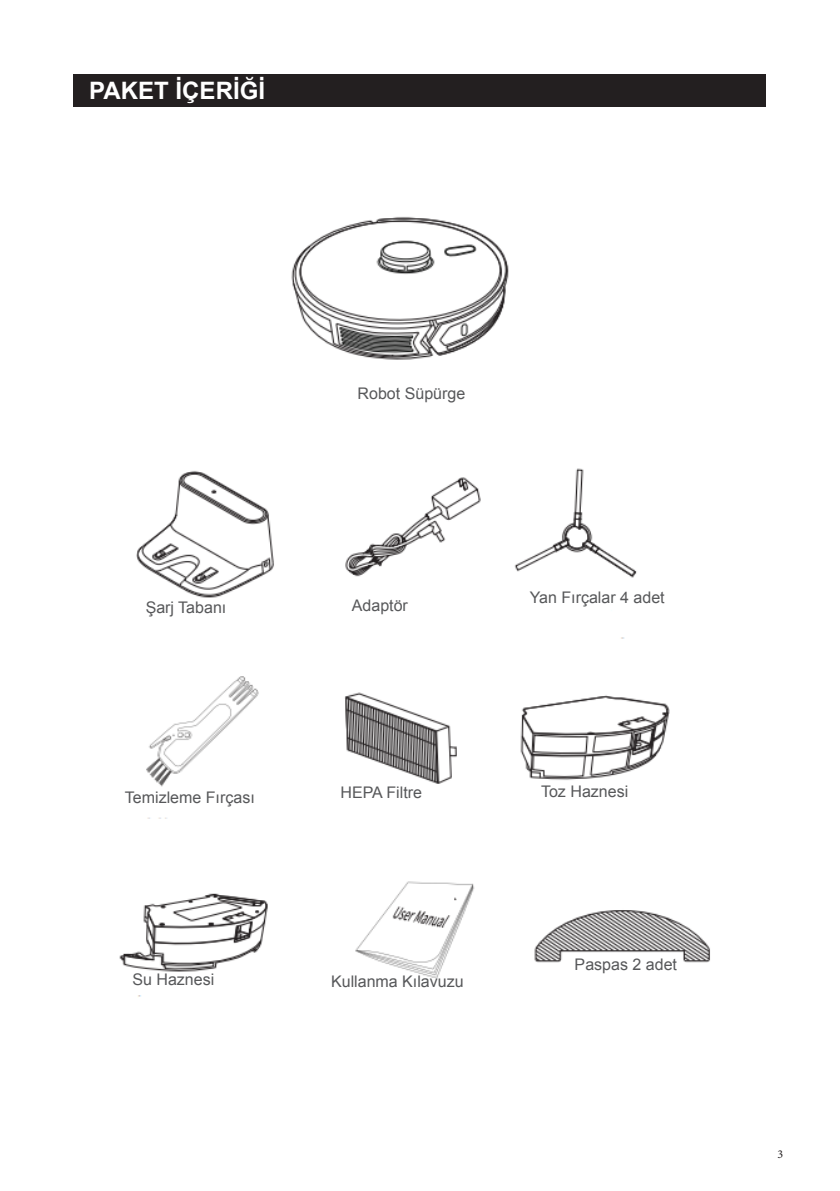
<style>
.page{position:relative;width:840px;height:1191px;background:#fff}
.page>*{position:absolute;margin:0;border:0;box-sizing:border-box;transform-origin:0 0}
.t1{font:700 24px "Arial";color:#fff}
.t2{font:16px "Arial";color:#57585a}
.t3{font:12px "Minion Pro";color:#231f20}
</style>
<div class="page">
<img style="left:119px;top:216px;width:591px;height:781px">
<div style="left:74px;top:74px;width:691px;height:33px;background:#231f20"></div>
<p class="t1" style="left:89px;top:75px;width:177px">PAKET İÇERİĞİ</p>
<p class="t2" style="left:357px;top:382px;width:109px">Robot Süpürge</p>
<p class="t2" style="left:146px;top:596px;width:82px">Şarj Tabanı</p>
<p class="t2" style="left:351px;top:595px;width:58px">Adaptör</p>
<p class="t2" style="left:529px;top:587px;width:136px">Yan Fırçalar 4 adet</p>
<p class="t2" style="left:125px;top:786px;width:131px">Temizleme Fırçası</p>
<p class="t2" style="left:340px;top:782px;width:83px">HEPA Filtre</p>
<p class="t2" style="left:540px;top:781px;width:89px">Toz Haznesi</p>
<p class="t2" style="left:132px;top:969px;width:83px">Su Haznesi</p>
<p class="t2" style="left:331px;top:971px;width:134px">Kullanma Kılavuzu</p>
<p class="t2" style="left:574px;top:954px;width:104px">Paspas 2 adet</p>
<p class="t3" style="left:777px;top:1145px;width:7px">3</p>
</div>
